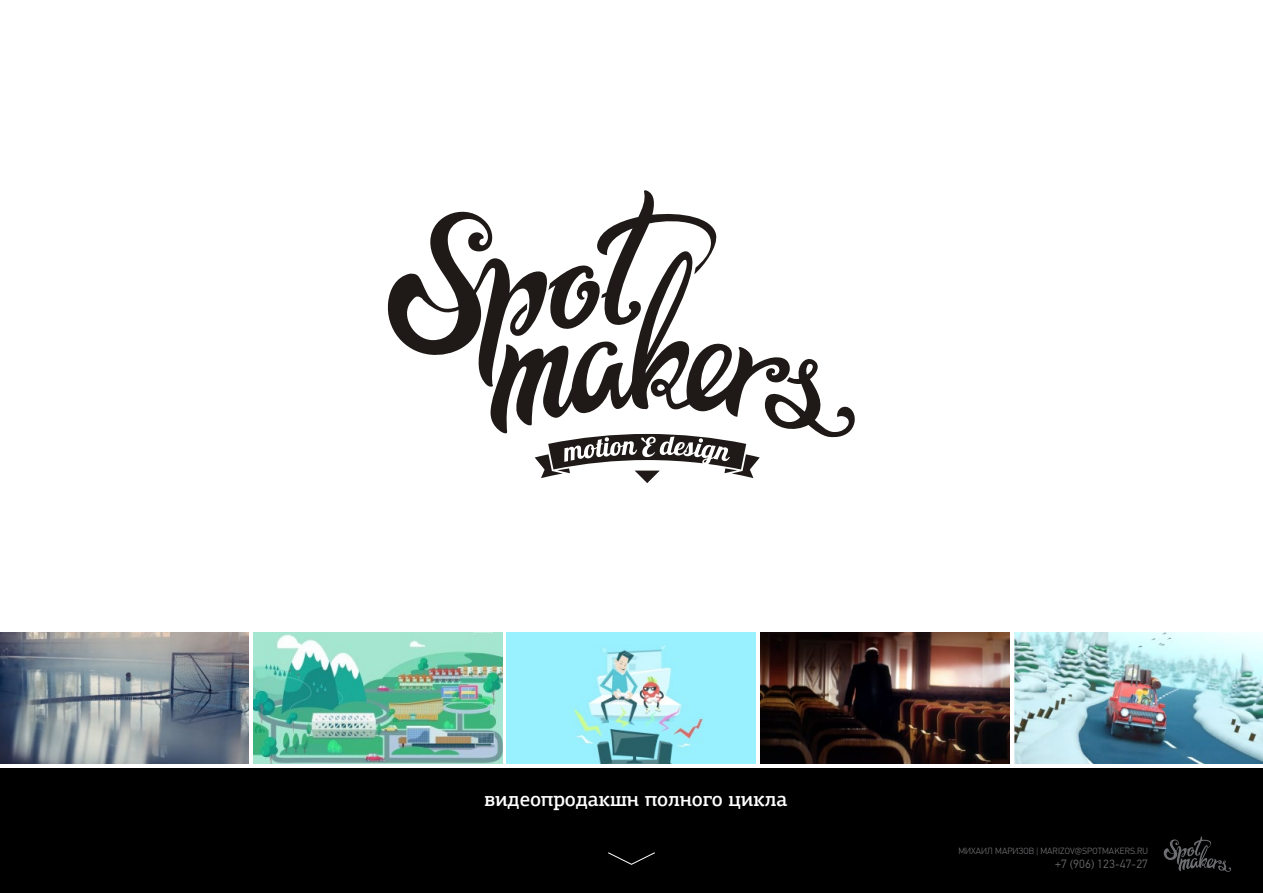
<style>
.page{position:relative;width:1263px;height:893px;background:#fff}
.page>*{position:absolute;margin:0;border:0;box-sizing:border-box;transform-origin:0 0}
.t1{font:500 20.55px "PF Agora Slab Pro";letter-spacing:-.005em;color:#fff}
.t2{font:300 12px "PF Din Text Pro";letter-spacing:.01em;color:#6d6e71}
.t3{font:300 9px "PF Din Text Pro";letter-spacing:.01em;color:#6d6e71}
</style>
<div class="page">
<div style="left:0;top:769px;width:1263px;height:124px;background:#000"></div>
<svg style="left:388px;top:190px;width:467px;height:248px"></svg>
<svg style="left:535px;top:434px;width:225px;height:49px"></svg>
<img style="left:0;top:633px;width:249px;height:131px">
<img style="left:253px;top:633px;width:249px;height:131px">
<img style="left:507px;top:633px;width:249px;height:131px">
<img style="left:760px;top:633px;width:249px;height:131px">
<img style="left:1014px;top:633px;width:249px;height:131px">
<svg style="left:608px;top:852px;width:47px;height:13px"></svg>
<svg style="left:1163px;top:836px;width:69px;height:36px"></svg>
<h1 class="t1" style="left:484px;top:786px;width:304px">видеопродакшн полного цикла</h1>
<p class="t3" style="left:958px;top:845px;width:191px">МИХАИЛ МАРИЗОВ | MARIZOV@SPOTMAKERS.RU</p>
<h2 class="t2" style="left:1055px;top:857px;width:94px">+7 (906) 123-47-27</h2>
</div>
